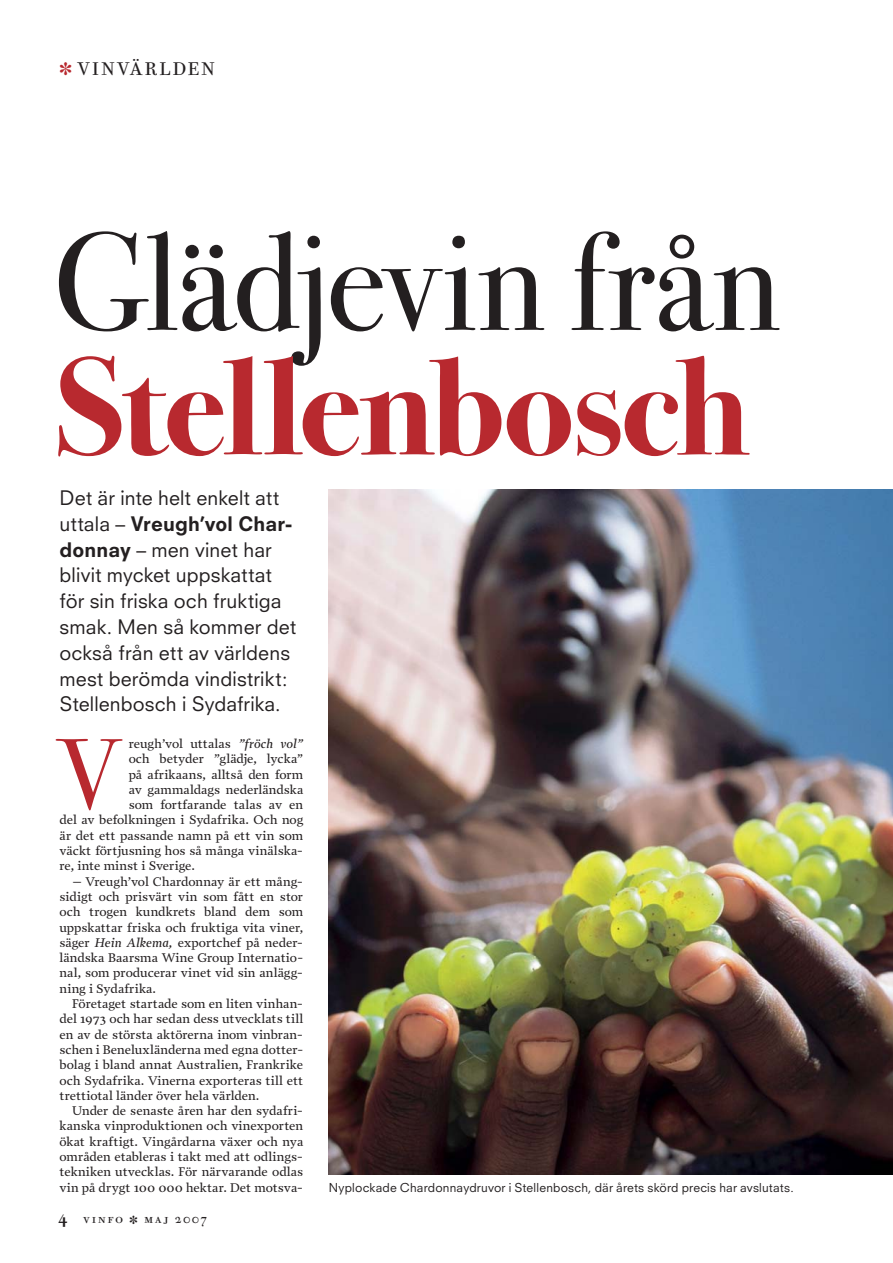
<style>
.page{position:relative;width:893px;height:1263px;background:#fff}
.page>*{position:absolute;margin:0;border:0;box-sizing:border-box;transform-origin:0 0}
.t1{font:139.5px "Bodoni Sev ITC";color:#231f20}
.t2{font:700 139.5px "Bodoni Sev ITC";letter-spacing:-.015em;color:#b8292f}
.t3{font:100.65px "Bodoni Sev ITC";color:#b8292f}
.t4{font:19.5px/25.8px "Neuzeit S";letter-spacing:.005em;color:#231f20}
.t5{font:18.3px "Bodoni Twe ITC";letter-spacing:.125em;color:#231f20}
.t6{font:13.5px "Bodoni Old Face BE Regular SC";letter-spacing:.125em;color:#231f20}
.t7{font:12.75px/15.3px "Prensa";color:#231f20;text-align:justify}
.t8{font:12px "Neuzeit S";letter-spacing:.015em;color:#231f20}
.s1{color:#b8292f}
.s2{font-weight:800}
.s3{font-style:italic}
.s4{font-family:"Bodoni Old Face BE Medium SC";font-size:16.5px}
</style>
<div class="page">
<img style="left:329px;top:489px;width:564px;height:686px">
<h3 class="t5" style="left:60px;top:62px;width:157px"><span class="s1">✽</span> VINVÄRLDEN</h3>
<h1 class="t1" style="left:53px;top:230px;width:729px">Glädjevin från</h1>
<h1 class="t2" style="left:56px;top:355px;width:696px">Stellenbosch</h1>
<h3 class="t4" style="left:60px;top:487px;width:238px">Det är inte helt enkelt att uttala – <span class="s2">Vreugh’vol Char&shy;donnay</span> – men vinet har blivit mycket uppskattat för sin friska och fruktiga smak. Men så kommer det också från ett av världens mest berömda vindistrikt:<br>Stellenbosch i Sydafrika.</h3>
<h2 class="t3" style="left:57px;top:737px;width:65px">V</h2>
<p class="t7" style="left:129px;top:737px;width:176px">reugh’vol uttalas <span class="s3">”fröch vol”</span></p>
<p class="t7" style="left:129px;top:752px;width:176px">och betyder ”glädje, lycka”</p>
<p class="t7" style="left:129px;top:767px;width:176px">på afrikaans, alltså den form</p>
<p class="t7" style="left:129px;top:783px;width:176px">av gammaldags nederländska</p>
<p class="t7" style="left:129px;top:798px;width:176px">som fortfarande talas av en</p>
<p class="t7" style="left:60px;top:813px;width:245px">del av befolkningen i Sydafrika. Och nog</p>
<p class="t7" style="left:60px;top:829px;width:245px">är det ett passande namn på ett vin som</p>
<p class="t7" style="left:60px;top:844px;width:245px">väckt förtjusning hos så många vinälska-</p>
<p class="t7" style="left:60px;top:859px;width:137px">re, inte minst i Sverige.</p>
<p class="t7" style="left:60px;top:874px;width:245px;text-indent:13px">– Vreugh’vol Chardonnay är ett mång&shy;sidigt och prisvärt vin som fått en stor och trogen kundkrets bland dem som uppskattar friska och fruktiga vita viner, säger <span class="s3">Hein Alkema,</span> exportchef på neder&shy;ländska Baarsma Wine Group Internatio&shy;nal, som producerar vinet vid sin anlägg&shy;ning i Sydafrika.</p>
<p class="t7" style="left:60px;top:997px;width:245px;text-indent:13px">Företaget startade som en liten vinhan&shy;del 1973 och har sedan dess utvecklats till en av de största aktörerna inom vinbran&shy;schen i Beneluxländerna med egna dotter&shy;bolag i bland annat Australien, Frankrike och Sydafrika. Vinerna exporteras till ett trettiotal länder över hela världen.</p>
<p class="t7" style="left:60px;top:1104px;width:245px;text-indent:13px">Under de senaste åren har den sydafri&shy;kanska vinproduktionen och vinexporten ökat kraftigt. Vingårdarna växer och nya områden etableras i takt med att odlings&shy;tekniken utvecklas. För närvarande odlas vin på drygt 100 000 hektar. Det motsva-</p>
<p class="t6" style="left:59px;top:1213px;width:150px"><span class="s4">4</span> vinfo ✽ maj 2007</p>
<p class="t8" style="left:329px;top:1183px;width:466px">Nyplockade Chardonnaydruvor i Stellenbosch, där årets skörd precis har avslutats.</p>
</div>
